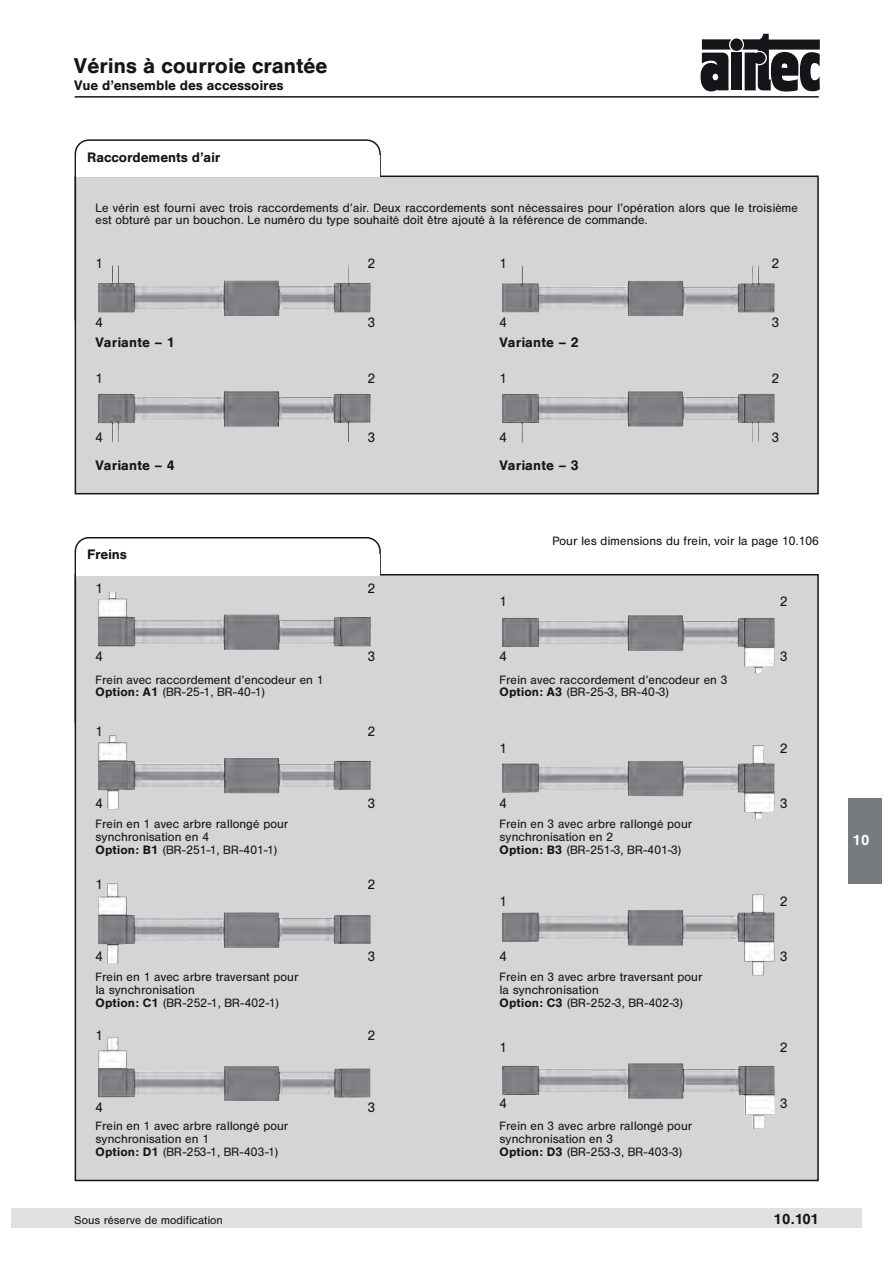
<style>
.page{position:relative;width:893px;height:1263px;background:#fff}
.page>*{position:absolute;margin:0;border:0;box-sizing:border-box;transform-origin:0 0}
.t1{font:21px "Hel Med";letter-spacing:.025em;color:#171419}
.t2{font:14.25px "Hel Med";color:#171419}
.t3{font:14.25px "Hel Med";color:#fff}
.t4{font:13.5px "Hel Med";letter-spacing:.025em;color:#171419}
.t5{font:13.5px "Hel Reg";color:#171419}
.t6{font:12px/12.8px "Hel Reg";letter-spacing:.035em;color:#171419}
.t7{font:11.25px "Hel Reg";letter-spacing:.035em;color:#171419}
.s1{font-family:"Hel Med"}
</style>
<div class="page">
<div style="left:848px;top:798px;width:34px;height:85px;background:#767b7e"></div>
<div style="left:730px;top:38px;width:13px;height:13px;background:#171419;border-radius:50%"></div>
<div style="left:731px;top:53px;width:11px;height:37px;background:#171419"></div>
<svg style="left:700px;top:39px;width:31px;height:53px"></svg>
<svg style="left:742px;top:34px;width:78px;height:58px"></svg>
<svg style="left:75px;top:139px;width:306px;height:37px"></svg>
<div style="left:75px;top:176px;width:743px;height:318px;background:#d3d6d5"></div>
<div style="left:75px;top:176px;width:744px;height:318px;border:2px solid #171419"></div>
<svg style="left:75px;top:537px;width:306px;height:37px"></svg>
<div style="left:75px;top:575px;width:743px;height:605px;background:#d3d6d5"></div>
<div style="left:76px;top:557px;width:286px;height:21px;background:linear-gradient(to right,#fff,#fff)"></div>
<div style="left:76px;top:554px;width:303px;height:21px;background:#fff"></div>
<img style="left:98px;top:266px;width:272px;height:50px">
<img style="left:502px;top:265px;width:272px;height:51px">
<img style="left:502px;top:391px;width:272px;height:51px">
<img style="left:98px;top:391px;width:273px;height:51px">
<img style="left:98px;top:592px;width:273px;height:58px">
<img style="left:502px;top:615px;width:272px;height:58px">
<img style="left:98px;top:1037px;width:272px;height:64px">
<img style="left:502px;top:1063px;width:273px;height:66px">
<img style="left:98px;top:883px;width:272px;height:80px">
<img style="left:502px;top:894px;width:273px;height:81px">
<img style="left:98px;top:735px;width:273px;height:74px">
<img style="left:502px;top:745px;width:273px;height:74px">
<div style="left:76px;top:156px;width:303px;height:21px;background:#fff"></div>
<div style="left:87px;top:152px;width:264px;height:21px;background:#fff"></div>
<div style="left:11px;top:1209px;width:850px;height:19px;background:#dfe1e1"></div>
<hr style="left:75px;top:96px;width:744px;height:2px;background:#171419">
<h1 class="t1" style="left:75px;top:54px;width:254px">Vérins à courroie crantée</h1>
<p class="t4" style="left:75px;top:78px;width:210px">Vue d’ensemble des accessoires</p>
<p class="t4" style="left:87px;top:149px;width:134px">Raccordements d’air</p>
<p class="t6" style="left:96px;top:201px;width:703px">Le vérin est fourni avec trois raccordements d’air. Deux raccordements sont nécessaires pour l’opération alors que le troisième est obturé par un bouchon. Le numéro du type souhaité doit être ajouté à la référence de commande.</p>
<p class="t5" style="left:96px;top:256px;width:9px">1</p>
<p class="t5" style="left:368px;top:256px;width:9px">2</p>
<p class="t5" style="left:500px;top:256px;width:9px">1</p>
<p class="t5" style="left:772px;top:256px;width:9px">2</p>
<p class="t5" style="left:96px;top:315px;width:9px">4</p>
<p class="t5" style="left:368px;top:315px;width:9px">3</p>
<p class="t5" style="left:500px;top:315px;width:9px">4</p>
<p class="t5" style="left:772px;top:315px;width:9px">3</p>
<p class="t4" style="left:96px;top:334px;width:80px">Variante – 1</p>
<p class="t4" style="left:500px;top:334px;width:80px">Variante – 2</p>
<p class="t5" style="left:96px;top:371px;width:9px">1</p>
<p class="t5" style="left:368px;top:371px;width:9px">2</p>
<p class="t5" style="left:500px;top:371px;width:9px">1</p>
<p class="t5" style="left:772px;top:371px;width:9px">2</p>
<p class="t5" style="left:96px;top:430px;width:9px">4</p>
<p class="t5" style="left:368px;top:430px;width:9px">3</p>
<p class="t5" style="left:500px;top:430px;width:9px">4</p>
<p class="t5" style="left:772px;top:430px;width:9px">3</p>
<p class="t4" style="left:96px;top:457px;width:80px">Variante – 4</p>
<p class="t4" style="left:500px;top:457px;width:80px">Variante – 3</p>
<p class="t4" style="left:87px;top:547px;width:41px">Freins</p>
<p class="t5" style="left:96px;top:581px;width:9px">1</p>
<p class="t5" style="left:368px;top:581px;width:9px">2</p>
<p class="t5" style="left:96px;top:649px;width:9px">4</p>
<p class="t5" style="left:368px;top:649px;width:9px">3</p>
<p class="t6" style="left:553px;top:535px;width:268px">Pour les dimensions du frein, voir la page 10.106</p>
<p class="t5" style="left:500px;top:594px;width:9px">1</p>
<p class="t5" style="left:780px;top:594px;width:9px">2</p>
<p class="t5" style="left:500px;top:649px;width:9px">4</p>
<p class="t5" style="left:780px;top:649px;width:9px">3</p>
<p class="t6" style="left:96px;top:673px;width:229px">Frein avec raccordement d’encodeur en 1<br><span class="s1">Option: A1</span> (BR-25-1, BR-40-1)</p>
<p class="t6" style="left:500px;top:673px;width:229px">Frein avec raccordement d’encodeur en 3<br><span class="s1">Option: A3</span> (BR-25-3, BR-40-3)</p>
<p class="t5" style="left:96px;top:723px;width:9px">1</p>
<p class="t5" style="left:368px;top:723px;width:9px">2</p>
<p class="t5" style="left:96px;top:796px;width:9px">4</p>
<p class="t5" style="left:368px;top:796px;width:9px">3</p>
<p class="t5" style="left:500px;top:740px;width:9px">1</p>
<p class="t5" style="left:780px;top:740px;width:9px">2</p>
<p class="t5" style="left:500px;top:796px;width:9px">4</p>
<p class="t5" style="left:780px;top:796px;width:9px">3</p>
<p class="t6" style="left:96px;top:818px;width:194px">Frein en 1 avec arbre rallongé pour synchronisation en 4<br><span class="s1">Option: B1</span> (BR-251-1, BR-401-1)</p>
<p class="t6" style="left:500px;top:818px;width:194px">Frein en 3 avec arbre rallongé pour synchronisation en 2<br><span class="s1">Option: B3</span> (BR-251-3, BR-401-3)</p>
<p class="t5" style="left:96px;top:877px;width:9px">1</p>
<p class="t5" style="left:368px;top:877px;width:9px">2</p>
<p class="t5" style="left:96px;top:949px;width:9px">4</p>
<p class="t5" style="left:368px;top:949px;width:9px">3</p>
<p class="t5" style="left:500px;top:894px;width:9px">1</p>
<p class="t5" style="left:780px;top:894px;width:9px">2</p>
<p class="t5" style="left:500px;top:949px;width:9px">4</p>
<p class="t5" style="left:780px;top:949px;width:9px">3</p>
<p class="t6" style="left:96px;top:971px;width:204px">Frein en 1 avec arbre traversant pour la synchronisation<br><span class="s1">Option: C1</span> (BR-252-1, BR-402-1)</p>
<p class="t6" style="left:500px;top:971px;width:204px">Frein en 3 avec arbre traversant pour la synchronisation<br><span class="s1">Option: C3</span> (BR-252-3, BR-402-3)</p>
<p class="t5" style="left:96px;top:1028px;width:9px">1</p>
<p class="t5" style="left:368px;top:1028px;width:9px">2</p>
<p class="t5" style="left:96px;top:1100px;width:9px">4</p>
<p class="t5" style="left:368px;top:1100px;width:9px">3</p>
<p class="t5" style="left:500px;top:1040px;width:9px">1</p>
<p class="t5" style="left:780px;top:1040px;width:9px">2</p>
<p class="t5" style="left:500px;top:1096px;width:9px">4</p>
<p class="t5" style="left:780px;top:1096px;width:9px">3</p>
<p class="t6" style="left:96px;top:1120px;width:194px">Frein en 1 avec arbre rallongé pour synchronisation en 1<br><span class="s1">Option: D1</span> (BR-253-1, BR-403-1)</p>
<p class="t6" style="left:500px;top:1120px;width:194px">Frein en 3 avec arbre rallongé pour synchronisation en 3<br><span class="s1">Option: D3</span> (BR-253-3, BR-403-3)</p>
<p class="t7" style="left:75px;top:1214px;width:150px">Sous réserve de modification</p>
<p class="t2" style="left:774px;top:1210px;width:46px">10.101</p>
<p class="t3" style="left:853px;top:831px;width:18px">10</p>
</div>
